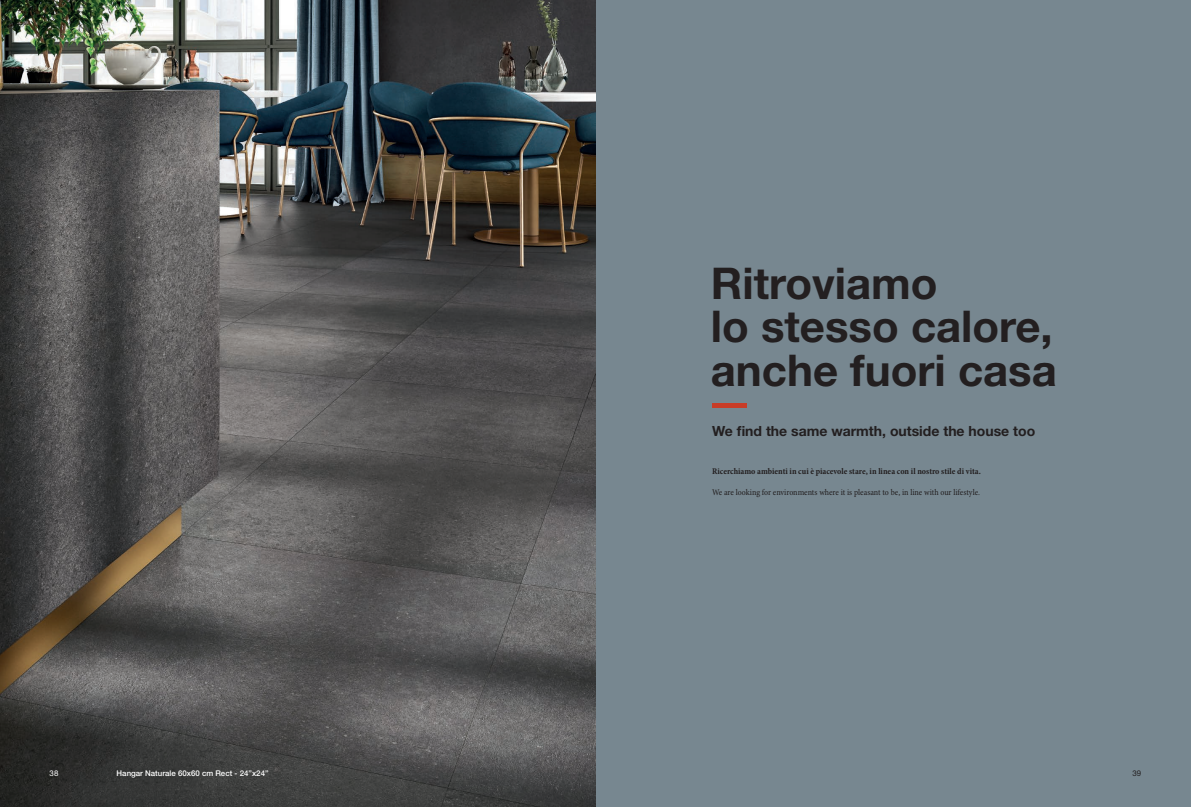
<style>
.page{position:relative;width:1191px;height:807px;background:#fff}
.page>*{position:absolute;margin:0;border:0;box-sizing:border-box;transform-origin:0 0}
.t1{font:700 43.75px/43.8px "Helvetica Neue LT Std";color:#231f20}
.t2{font:700 14px "Helvetica Neue LT Std";color:#231f20}
.t3{font:condensed 8.75px "Minion Pro";color:#231f20}
.t4{font:700 condensed 8.75px "Minion Pro";color:#231f20}
.t5{font:500 7.88px "Helvetica Neue LT Std";color:#fff}
.t6{font:7.88px "Helvetica Neue LT Std";color:#fff}
.t7{font:7.88px "Helvetica Neue LT Std";color:#231f20}
</style>
<div class="page">
<div style="left:595px;top:0;width:596px;height:806px;background:#778790"></div>
<img style="left:0;top:0;width:595px;height:806px">
<div style="left:712px;top:403px;width:35px;height:5px;background:#c83c27"></div>
<h1 class="t1" style="left:711px;top:260px;width:347px">Ritroviamo<br>lo stesso calore, anche fuori casa</h1>
<h2 class="t2" style="left:712px;top:422px;width:325px">We find the same warmth, outside the house too</h2>
<p class="t4" style="left:712px;top:465px;width:270px">Ricerchiamo ambienti in cui è piacevole stare, in linea con il nostro stile di vita.</p>
<p class="t3" style="left:712px;top:487px;width:269px">We are looking for environments where it is pleasant to be, in line with our lifestyle.</p>
<p class="t6" style="left:50px;top:768px;width:10px">38</p>
<p class="t5" style="left:117px;top:768px;width:153px">Hangar Naturale 60x60 cm Rect - 24”x24”</p>
<p class="t7" style="left:1132px;top:768px;width:10px">39</p>
</div>
